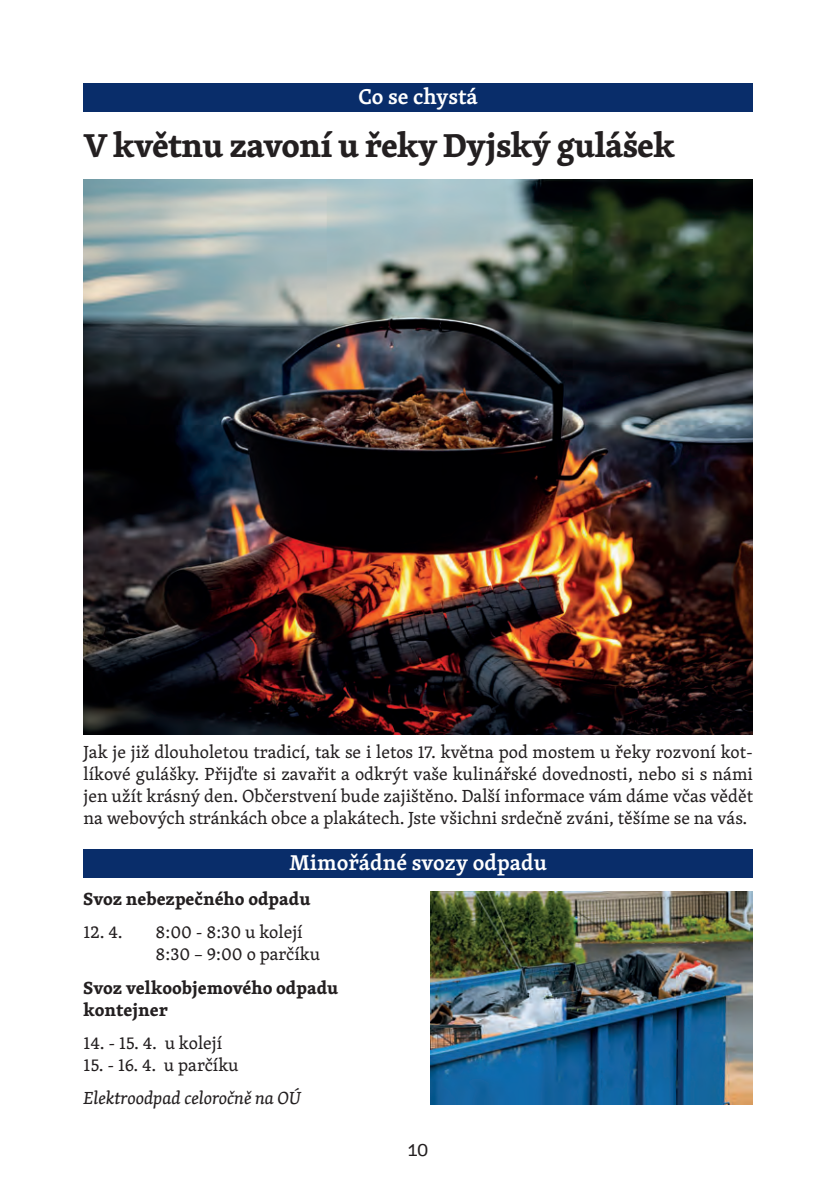
<style>
.page{position:relative;width:839px;height:1192px;background:#fff}
.page>*{position:absolute;margin:0;border:0;box-sizing:border-box;transform-origin:0 0}
.t1{font:700 34px "Skolar Latin";letter-spacing:-.02em;color:#231f20}
.t2{font:600 22px "Skolar PE";color:#fff}
.t3{font:20px "Podkova";color:#231f20}
.t4{font:18px/22px "Skolar Latin";color:#231f20;text-align:justify}
.t5{font:700 18px/22px "Skolar Latin";color:#231f20}
.t6{font:italic 18px "Skolar Latin";color:#231f20}
</style>
<div class="page">
<img style="left:84px;top:179px;width:669px;height:555px">
<div style="left:84px;top:84px;width:669px;height:28px;background:#092d6a"></div>
<div style="left:84px;top:849px;width:669px;height:28px;background:#092d6a"></div>
<img style="left:430px;top:891px;width:323px;height:213px">
<p class="t2" style="left:358px;top:80px;width:121px">Co se chystá</p>
<h1 class="t1" style="left:84px;top:119px;width:592px">V květnu zavoní u řeky Dyjský gulášek</h1>
<p class="t4" style="left:84px;top:740px;width:670px">Jak je již dlouholetou tradicí, tak se i letos 17. května pod mostem u řeky rozvoní kot&shy;líkové gulášky. Přijďte si zavařit a odkrýt vaše kulinářské dovednosti, nebo si s námi jen užít krásný den. Občerstvení bude zajištěno. Další informace vám dáme včas vědět na webových stránkách obce a plakátech. Jste všichni srdečně zváni, těšíme se na vás.</p>
<p class="t2" style="left:289px;top:845px;width:259px">Mimořádné svozy odpadu</p>
<p class="t5" style="left:84px;top:886px;width:228px">Svoz nebezpečného odpadu</p>
<p class="t4" style="left:84px;top:920px;width:40px">12. 4.</p>
<p class="t4" style="left:156px;top:920px;width:166px">8:00 - 8:30 u kolejí<br>8:30 – 9:00 o parčíku</p>
<p class="t5" style="left:84px;top:975px;width:256px">Svoz velkoobjemového odpadu kontejner</p>
<p class="t4" style="left:84px;top:1031px;width:140px">14. - 15. 4. u kolejí</p>
<p class="t4" style="left:84px;top:1053px;width:157px">15. - 16. 4. u parčíku</p>
<p class="t6" style="left:84px;top:1084px;width:219px">Elektroodpad celoročně na OÚ</p>
<p class="t3" style="left:408px;top:1136px;width:22px">10</p>
</div>
